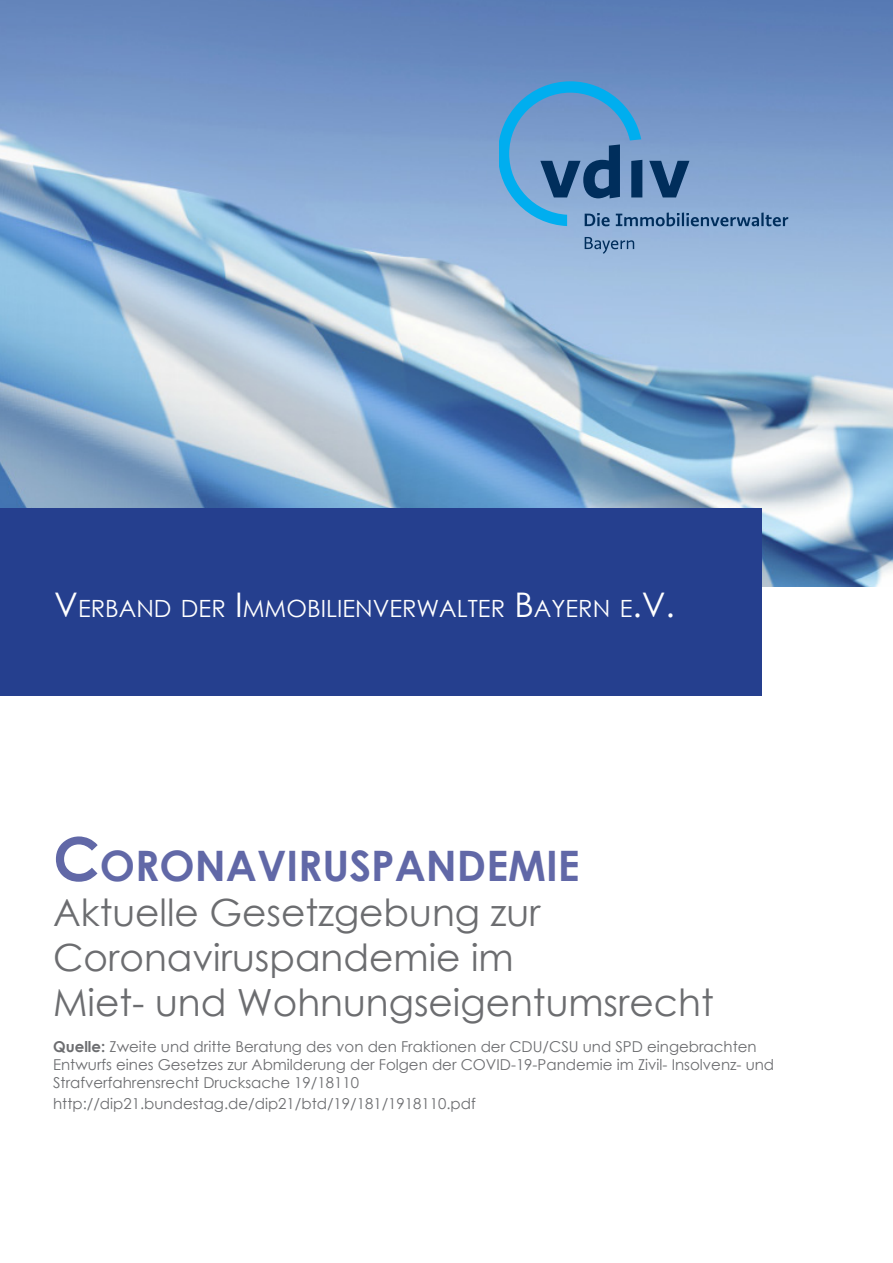
<style>
.page{position:relative;width:893px;height:1263px;background:#fff}
.page>*{position:absolute;margin:0;border:0;box-sizing:border-box;transform-origin:0 0}
.t1{font:700 42px "Century Gothic";color:#6168a7}
.t2{font:37.5px/45px "Century Gothic";color:#6c6d70}
.t3{font:23.7px "Century Gothic";color:#fff}
.t4{font:15px/18px "Century Gothic";color:#6c6d70}
.s1{font-size:33.9px}
.s2{font-size:60px}
.s3{font-weight:700}
</style>
<div class="page">
<img style="left:0;top:0;width:893px;height:587px">
<div style="left:0;top:508px;width:761px;height:187px;background:#253f8e"></div>
<svg style="left:500px;top:81px;width:288px;height:145px;background:#6895c4"></svg>
<svg style="left:585px;top:237px;width:49px;height:17px"></svg>
<h3 class="t3" style="left:54px;top:591px;width:622px"><span class="s1">V</span>ERBAND DER <span class="s1">I</span>MMOBILIENVERWALTER <span class="s1">B</span>AYERN E<span class="s1">.V.</span></h3>
<h1 class="t1" style="left:53px;top:833px;width:528px"><span class="s2">C</span>ORONAVIRUSPANDEMIE</h1>
<h2 class="t2" style="left:53px;top:889px;width:662px">Aktuelle Gesetzgebung zur<br>Coronaviruspandemie im<br>Miet- und Wohnungseigentumsrecht</h2>
<p class="t4" style="left:53px;top:1037px;width:723px"><span class="s3">Quelle:</span> Zweite und dritte Beratung des von den Fraktionen der CDU/CSU und SPD eingebrachten<br>Entwurfs eines Gesetzes zur Abmilderung der Folgen der COVID-19-Pandemie im Zivil- Insolvenz- und<br>Strafverfahrensrecht Drucksache 19/18110</p>
<p class="t4" style="left:53px;top:1094px;width:424px">http://dip21.bundestag.de/dip21/btd/19/181/1918110.pdf</p>
</div>
